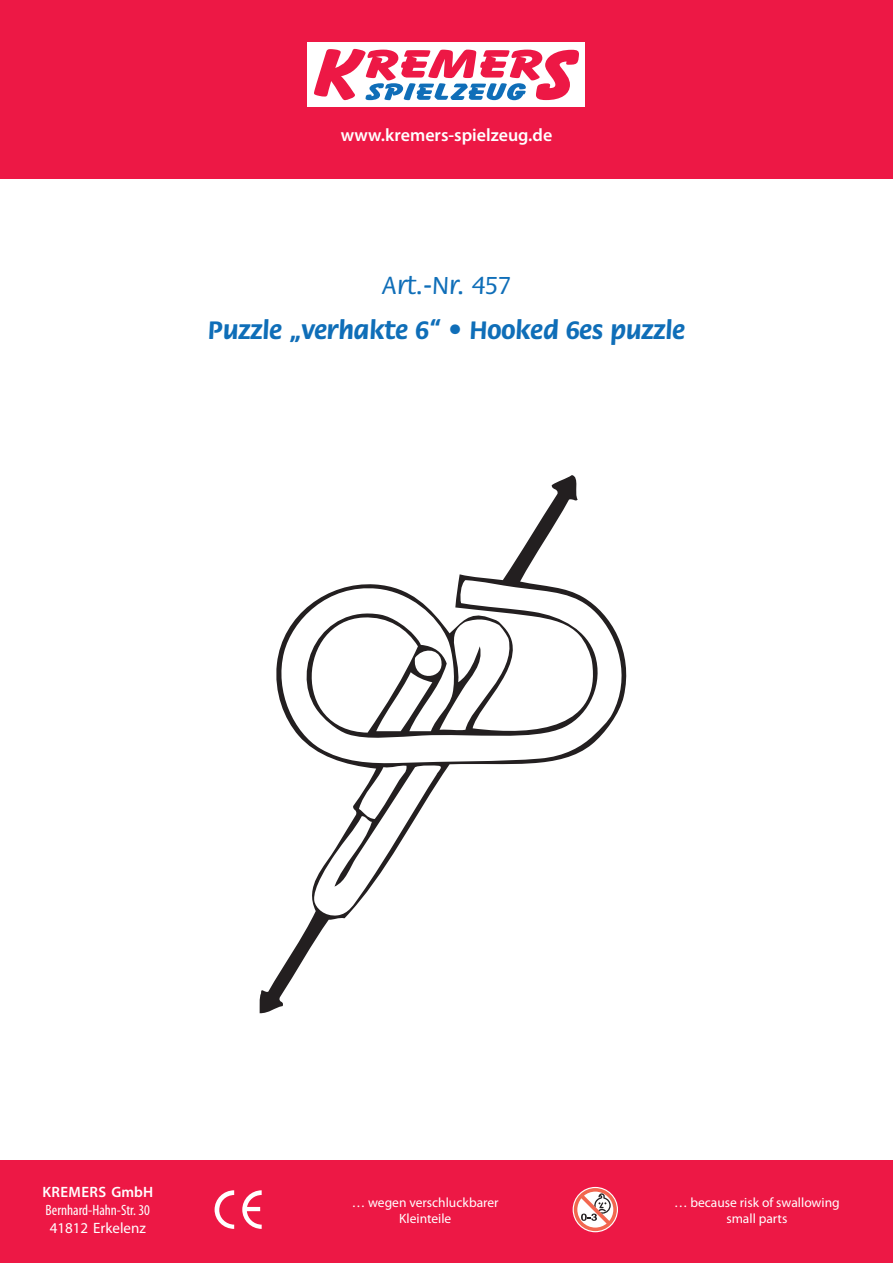
<style>
.page{position:relative;width:893px;height:1263px;background:#fff}
.page>*{position:absolute;margin:0;border:0;box-sizing:border-box;transform-origin:0 0}
.t1{font:700 27px "Flora Std";color:#0f6eb8}
.t2{font:500 27px "Flora Std";color:#0f6eb8}
.t3{font:600 18px "Myriad Pro";color:#fff}
.t4{font:condensed 15px "Myriad Pro";color:#fff}
.t5{font:15px "Myriad Pro";color:#fff}
.t6{font:600 15px "Myriad Pro";letter-spacing:.025em;color:#fff}
.t7{font:13.5px/16.2px "Myriad Pro";color:#fff;text-align:center}
</style>
<div class="page">
<div style="left:0;top:0;width:893px;height:179px;background:#ed1845"></div>
<div style="left:0;top:1161px;width:893px;height:102px;background:#ed1845"></div>
<div style="left:308px;top:43px;width:277px;height:64px;background:#fff"></div>
<svg style="left:314px;top:49px;width:265px;height:51px"></svg>
<svg style="left:215px;top:1190px;width:19px;height:39px"></svg>
<svg style="left:242px;top:1190px;width:20px;height:39px"></svg>
<svg style="left:574px;top:1188px;width:43px;height:43px;background:#e69a9a"></svg>
<svg style="left:259px;top:475px;width:368px;height:538px"></svg>
<h2 class="t3" style="left:341px;top:124px;width:213px">www.kremers-spielzeug.de</h2>
<h1 class="t2" style="left:382px;top:271px;width:131px">Art.-Nr. 457</h1>
<h1 class="t1" style="left:208px;top:315px;width:479px">Puzzle „verhakte 6“ • Hooked 6es puzzle</h1>
<p class="t6" style="left:43px;top:1182px;width:112px">KREMERS GmbH</p>
<p class="t4" style="left:46px;top:1201px;width:106px">Bernhard-Hahn-Str. 30</p>
<p class="t5" style="left:50px;top:1219px;width:98px">41812 Erkelenz</p>
<p class="t7" style="left:352px;top:1194px;width:148px">… wegen verschluckbarer<br>Kleinteile</p>
<p class="t7" style="left:674px;top:1194px;width:167px">… because risk of swallowing small parts</p>
</div>
